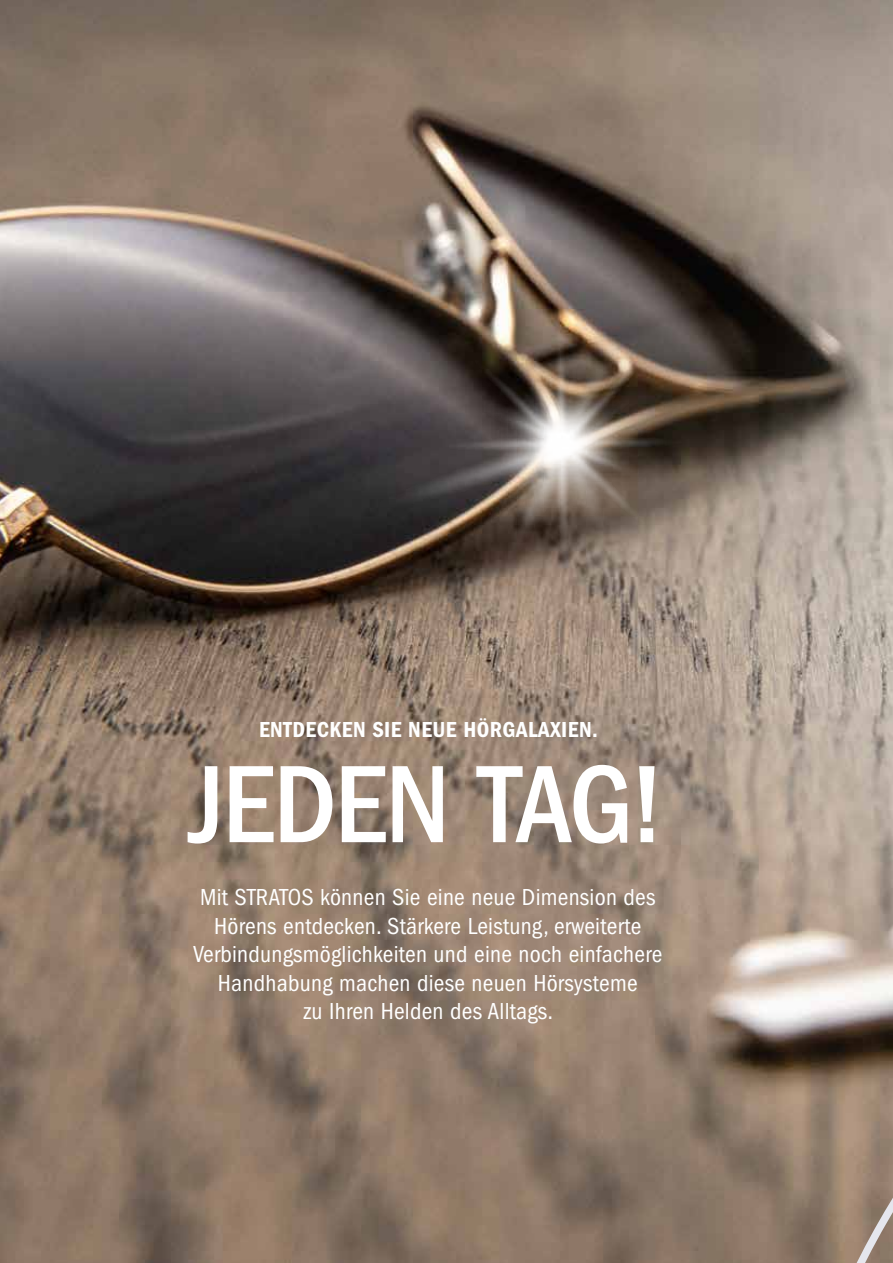
<style>
.page{position:relative;width:893px;height:1263px;background:#fff}
.page>*{position:absolute;margin:0;border:0;box-sizing:border-box;transform-origin:0 0}
.t1{font:500 condensed 113.85px "ITC Franklin Gothic Std";letter-spacing:-.02em;color:#fff}
.t2{font:condensed 24px/28.5px "ITC Franklin Gothic Std";letter-spacing:.01em;color:#fff;text-align:center}
.t3{font:22.5px "ITC Franklin Gothic Std Dm Cd";letter-spacing:.02em;color:#fff}
</style>
<div class="page">
<img style="left:0;top:0;width:893px;height:1263px">
<img style="left:886px;top:156px;width:7px;height:603px">
<svg style="left:769px;top:801px;width:124px;height:462px;background:#a69586"></svg>
<svg style="left:838px;top:808px;width:55px;height:455px;background:#a59385"></svg>
<img style="left:380px;top:317px;width:357px;height:252px">
<p class="t3" style="left:259px;top:717px;width:340px">ENTDECKEN SIE NEUE HÖRGALAXIEN.</p>
<h1 class="t1" style="left:189px;top:740px;width:478px">JEDEN TAG!</h1>
<p class="t2" style="left:193px;top:883px;width:471px">Mit STRATOS können Sie eine neue Dimension des Hörens entdecken. Stärkere Leistung, erweiterte Verbindungsmöglichkeiten und eine noch einfachere Handhabung machen diese neuen Hörsysteme<br>zu Ihren Helden des Alltags.</p>
</div>
